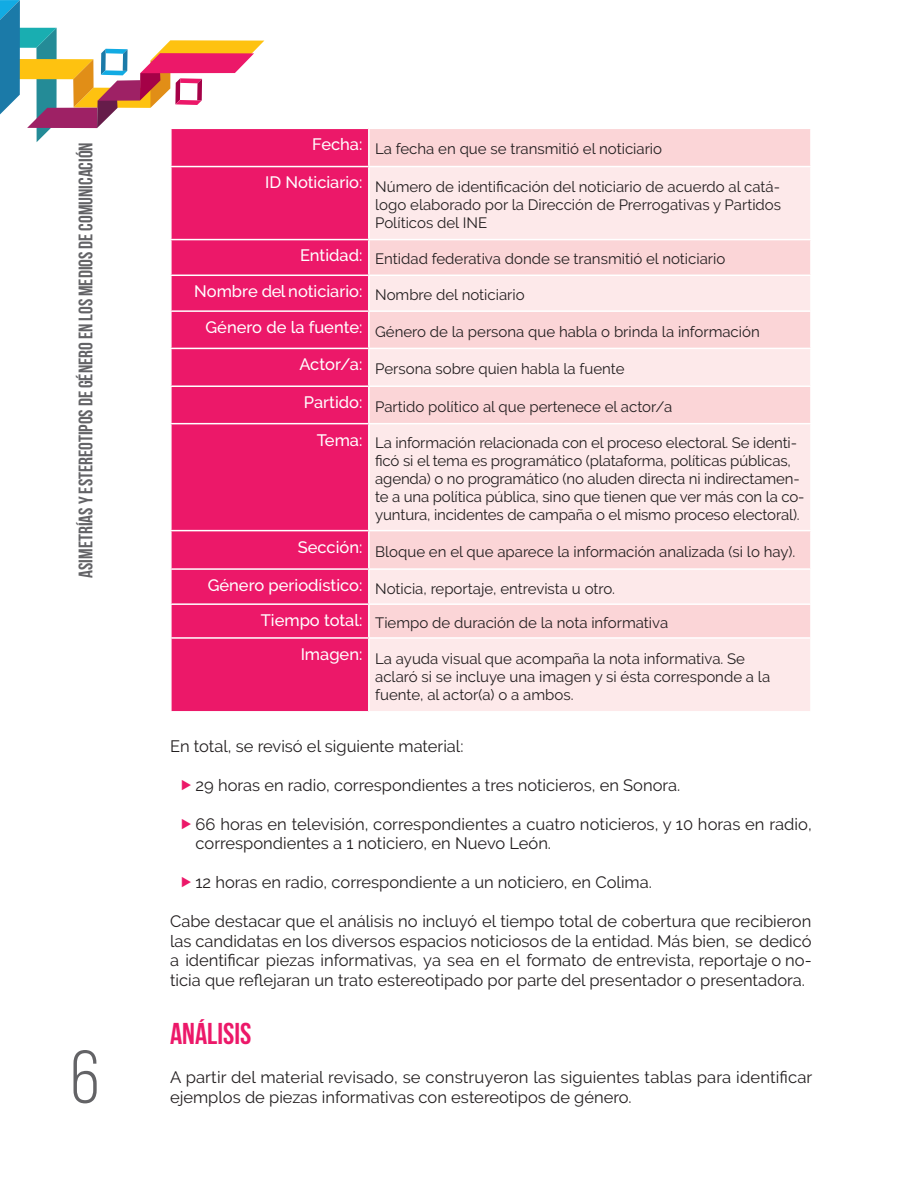
<style>
.page{position:relative;width:918px;height:1188px;background:#fff}
.page>*{position:absolute;margin:0;border:0;box-sizing:border-box;transform-origin:0 0}
.t1{font:75px "Bebas Neue";color:#636366}
.T1{font:700 30px "Bebas Neue";color:#ec1869}
.t2{font:700 19.5px "Bebas Neue";color:#636366}
.TG{font:16.5px/19.5px "Raleway";color:#231f20}
.C_Tabla{font:500 16.5px "Raleway";color:#fff}
.TXT_Tabla{font:15px/18px "Raleway";color:#231f20}
</style>
<div class="page">
<svg style="left:0;top:0;width:264px;height:142px"></svg>
<div style="left:172px;top:129px;width:196px;height:582px;background:#ec1869"></div>
<div style="left:370px;top:129px;width:440px;height:37px;background:#fbd5d7"></div>
<svg style="left:370px;top:167px;width:440px;height:544px;background:#fce2e3"></svg>
<hr style="left:170px;top:166px;width:199px;height:1px;background:#fff">
<hr style="left:170px;top:239px;width:199px;height:1px;background:#fff">
<hr style="left:369px;top:239px;width:443px;height:1px;background:#fff">
<hr style="left:170px;top:275px;width:199px;height:1px;background:#fff">
<hr style="left:369px;top:275px;width:443px;height:1px;background:#fff">
<hr style="left:170px;top:310px;width:199px;height:2px;background:#fff">
<hr style="left:369px;top:310px;width:443px;height:2px;background:#fff">
<hr style="left:170px;top:348px;width:199px;height:1px;background:#fff">
<hr style="left:369px;top:348px;width:443px;height:1px;background:#fff">
<hr style="left:170px;top:385px;width:199px;height:2px;background:#fff">
<hr style="left:369px;top:385px;width:443px;height:2px;background:#fff">
<hr style="left:170px;top:423px;width:199px;height:1px;background:#fff">
<hr style="left:369px;top:423px;width:443px;height:1px;background:#fff">
<hr style="left:170px;top:530px;width:199px;height:1px;background:#fff">
<hr style="left:369px;top:530px;width:443px;height:1px;background:#fff">
<hr style="left:170px;top:568px;width:199px;height:2px;background:#fff">
<hr style="left:369px;top:568px;width:443px;height:2px;background:#fff">
<hr style="left:170px;top:603px;width:199px;height:2px;background:#fff">
<hr style="left:369px;top:603px;width:443px;height:2px;background:#fff">
<hr style="left:170px;top:637px;width:199px;height:2px;background:#fff">
<hr style="left:369px;top:637px;width:443px;height:2px;background:#fff">
<hr style="left:170px;top:128px;width:199px;height:1px;background:#fff">
<hr style="left:170px;top:129px;width:2px;height:37px;background:#fff">
<h3 class="t2" style="left:75px;top:578px;width:437px;rotate:-90deg">asimetrías y Estereotipos de género en los medios de comunicación</h3>
<h1 class="t1" style="left:71px;top:1037px;width:30px">6</h1>
<p class="C_Tabla" style="left:312px;top:135px;width:52px">Fecha:</p>
<p class="TXT_Tabla" style="left:375px;top:140px;width:288px">La fecha en que se transmitió el noticiario</p>
<p class="C_Tabla" style="left:265px;top:173px;width:99px">ID Noticiario:</p>
<p class="TXT_Tabla" style="left:375px;top:178px;width:408px;text-align:justify">Número de identificación del noticiario de acuerdo al catá&shy;logo elaborado por la Dirección de Prerrogativas y Partidos Políticos del INE</p>
<p class="C_Tabla" style="left:300px;top:246px;width:64px">Entidad:</p>
<p class="TXT_Tabla" style="left:375px;top:250px;width:352px">Entidad federativa donde se transmitió el noticiario</p>
<p class="C_Tabla" style="left:194px;top:282px;width:170px">Nombre del noticiario:</p>
<p class="TXT_Tabla" style="left:375px;top:286px;width:151px">Nombre del noticiario</p>
<p class="C_Tabla" style="left:206px;top:318px;width:158px">Género de la fuente:</p>
<p class="TXT_Tabla" style="left:375px;top:322px;width:386px">Género de la persona que habla o brinda la información</p>
<p class="C_Tabla" style="left:299px;top:355px;width:65px">Actor/a:</p>
<p class="TXT_Tabla" style="left:375px;top:360px;width:251px">Persona sobre quien habla la fuente</p>
<p class="C_Tabla" style="left:304px;top:393px;width:60px">Partido:</p>
<p class="TXT_Tabla" style="left:375px;top:398px;width:299px">Partido político al que pertenece el actor/a</p>
<p class="C_Tabla" style="left:317px;top:430px;width:47px">Tema:</p>
<p class="TXT_Tabla" style="left:375px;top:434px;width:431px">La información relacionada con el proceso electoral. Se identi&shy;ficó si el tema es programático (plataforma, políticas públicas, agenda) o no programático (no aluden directa ni indirectamen&shy;te a una política pública, sino que tienen que ver más con la co&shy;yuntura, incidentes de campaña o el mismo proceso electoral).</p>
<p class="C_Tabla" style="left:298px;top:537px;width:66px">Sección:</p>
<p class="TXT_Tabla" style="left:375px;top:543px;width:422px">Bloque en el que aparece la información analizada (si lo hay).</p>
<p class="C_Tabla" style="left:208px;top:576px;width:156px">Género periodístico:</p>
<p class="TXT_Tabla" style="left:375px;top:579px;width:241px">Noticia, reportaje, entrevista u otro.</p>
<p class="C_Tabla" style="left:261px;top:611px;width:103px">Tiempo total:</p>
<p class="TXT_Tabla" style="left:375px;top:614px;width:295px">Tiempo de duración de la nota informativa</p>
<p class="C_Tabla" style="left:301px;top:644px;width:63px">Imagen:</p>
<p class="TXT_Tabla" style="left:375px;top:650px;width:371px">La ayuda visual que acompaña la nota informativa. Se</p>
<p class="TXT_Tabla" style="left:375px;top:668px;width:397px">aclaró si se incluye una imagen y si ésta corresponde a la fuente, al actor(a) o a ambos.</p>
<p class="TG" style="left:170px;top:736px;width:295px">En total, se revisó el siguiente material:</p>
<p class="TG" style="left:196px;top:775px;width:486px">29 horas en radio, correspondientes a tres noticieros, en Sonora.</p>
<p class="TG" style="left:196px;top:814px;width:618px">66 horas en televisión, correspondientes a cuatro noticieros, y 10 horas en radio, correspondientes a 1 noticiero, en Nuevo León.</p>
<p class="TG" style="left:196px;top:872px;width:458px">12 horas en radio, correspondiente a un noticiero, en Colima.</p>
<p class="TG" style="left:170px;top:911px;width:643px;text-align:justify">Cabe destacar que el análisis no incluyó el tiempo total de cobertura que recibieron las candidatas en los diversos espacios noticiosos de la entidad. Más bien, se dedicó a identificar piezas informativas, ya sea en el formato de entrevista, reportaje o no&shy;ticia que reflejaran un trato estereotipado por parte del presentador o presentadora.</p>
<p class="T1" style="left:170px;top:1017px;width:83px">ANÁLISIS</p>
<p class="TG" style="left:170px;top:1067px;width:644px">A partir del material revisado, se construyeron las siguientes tablas para identificar ejemplos de piezas informativas con estereotipos de género.</p>
</div>
